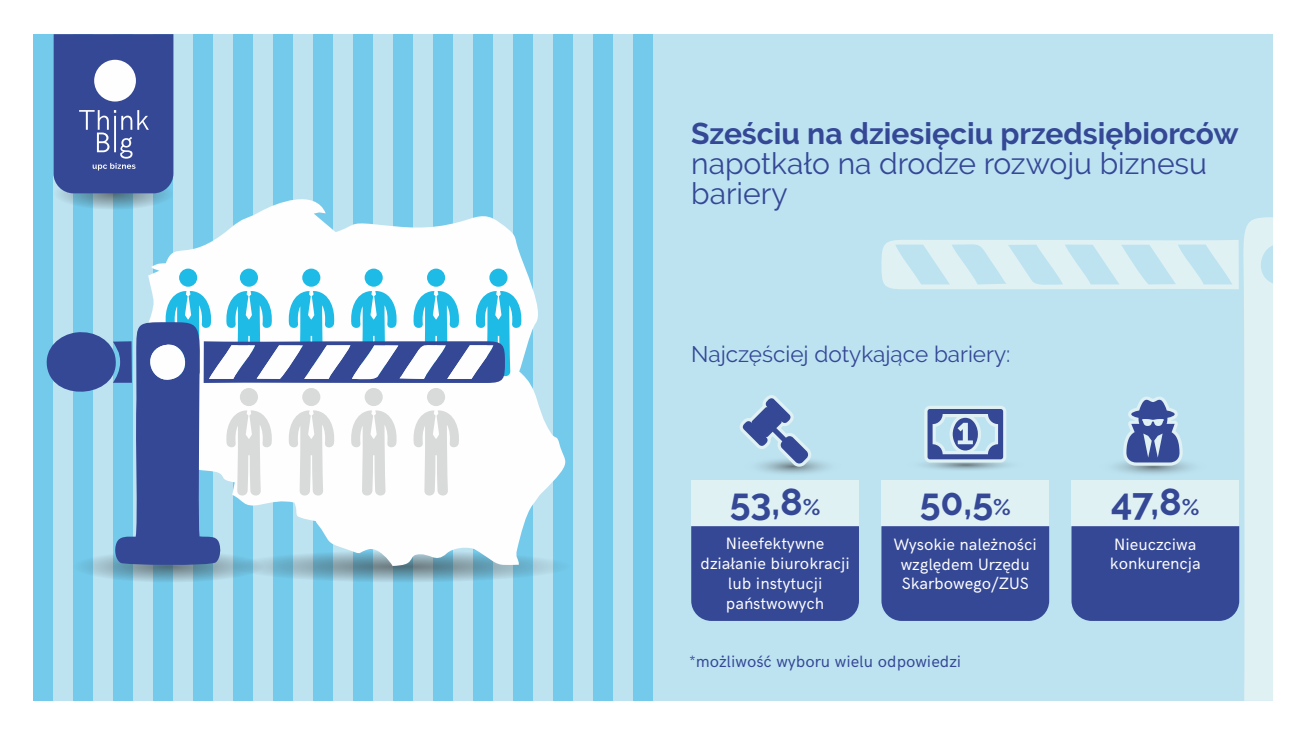
<style>
.page{position:relative;width:1307px;height:735px;background:#fff}
.page>*{position:absolute;margin:0;border:0;box-sizing:border-box;transform-origin:0 0}
.t1{font:700 37.5px "Raleway";color:#354896}
.t2{font:30px/30px "Raleway";color:#354896}
.t3{font:700 30px "Raleway";color:#354896}
.t4{font:22.5px "Raleway";color:#354896}
.t5{font:16.5px/19.8px "HK Grotesk";color:#fefefe;text-align:center}
.t6{font:16.5px "HK Grotesk";color:#354896}
.s1{font-size:22.5px}
</style>
<div class="page">
<div style="left:33px;top:34px;width:1239px;height:667px;background:#bde3f1"></div>
<div style="left:33px;top:34px;width:20px;height:667px;background:#74caeb"></div>
<div style="left:73px;top:34px;width:20px;height:667px;background:#74caeb"></div>
<div style="left:113px;top:34px;width:20px;height:667px;background:#74caeb"></div>
<div style="left:153px;top:34px;width:20px;height:667px;background:#74caeb"></div>
<div style="left:193px;top:34px;width:20px;height:667px;background:#74caeb"></div>
<div style="left:233px;top:34px;width:20px;height:667px;background:#74caeb"></div>
<div style="left:273px;top:34px;width:20px;height:667px;background:#74caeb"></div>
<div style="left:313px;top:34px;width:20px;height:667px;background:#74caeb"></div>
<div style="left:353px;top:34px;width:20px;height:667px;background:#74caeb"></div>
<div style="left:393px;top:34px;width:20px;height:667px;background:#74caeb"></div>
<div style="left:433px;top:34px;width:20px;height:667px;background:#74caeb"></div>
<div style="left:473px;top:34px;width:20px;height:667px;background:#74caeb"></div>
<div style="left:513px;top:34px;width:20px;height:667px;background:#74caeb"></div>
<div style="left:553px;top:34px;width:20px;height:667px;background:#74caeb"></div>
<div style="left:593px;top:34px;width:20px;height:667px;background:#74caeb"></div>
<div style="left:633px;top:34px;width:20px;height:667px;background:#74caeb"></div>
<svg style="left:53px;top:177px;width:120px;height:33px"></svg>
<svg style="left:53px;top:34px;width:120px;height:159px;background:#4c5da2"></svg>
<svg style="left:743px;top:455px;width:98px;height:21px"></svg>
<div style="left:691px;top:480px;width:167px;height:46px;background:#e0f1f4"></div>
<div style="left:691px;top:526px;width:167px;height:95px;background:#354896"></div>
<svg style="left:230px;top:550px;width:341px;height:32px"></svg>
<svg style="left:73px;top:550px;width:191px;height:32px"></svg>
<svg style="left:145px;top:188px;width:426px;height:379px"></svg>
<svg style="left:46px;top:269px;width:476px;height:297px"></svg>
<svg style="left:881px;top:217px;width:391px;height:484px"></svg>
<svg style="left:745px;top:455px;width:63px;height:8px"></svg>
<svg style="left:1126px;top:399px;width:53px;height:63px"></svg>
<svg style="left:927px;top:408px;width:75px;height:51px"></svg>
<h2 class="t3" style="left:691px;top:116px;width:549px">Sześciu na dziesięciu przedsiębiorców</h2>
<h2 class="t2" style="left:691px;top:148px;width:517px">napotkało na drodze rozwoju biznesu bariery</h2>
<h3 class="t4" style="left:691px;top:341px;width:321px">Najczęściej dotykające bariery:</h3>
<h1 class="t1" style="left:729px;top:480px;width:92px">53,8<span class="s1">%</span></h1>
<p class="t5" style="left:700px;top:536px;width:151px">Nieefektywne działanie biurokracji lub instytucji państwowych</p>
<h1 class="t1" style="left:919px;top:480px;width:92px">50,5<span class="s1">%</span></h1>
<p class="t5" style="left:893px;top:536px;width:144px">Wysokie należności względem Urzędu<br>Skarbowego/ZUS</p>
<p class="t6" style="left:689px;top:655px;width:273px">*możliwość wyboru wielu odpowiedzi</p>
<h1 class="t1" style="left:1110px;top:480px;width:90px">47,8<span class="s1">%</span></h1>
<p class="t5" style="left:1109px;top:536px;width:92px;text-align:left">Nieuczciwa konkurencja</p>
</div>
